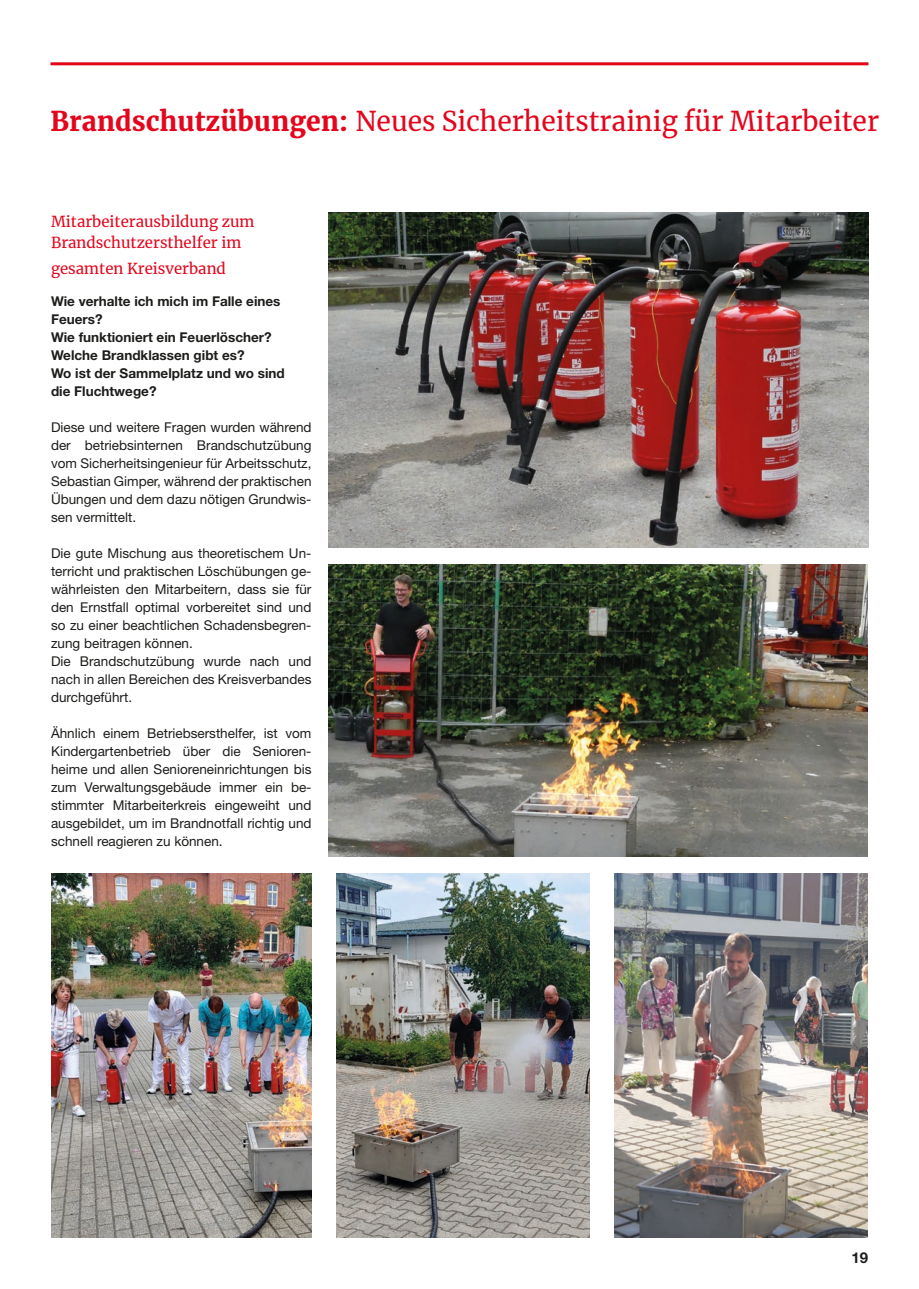
<style>
.page{position:relative;width:919px;height:1289px;background:#fff}
.page>*{position:absolute;margin:0;border:0;box-sizing:border-box;transform-origin:0 0}
.t1{font:27px "Merriweather";color:#e3061c}
.t2{font:15px/21px "Merriweather";color:#e3061c}
.t3{font:700 15px "Helvetica Neue";color:#1d1d1b}
.t4{font:13.5px/18px "Helvetica Neue";color:#1d1d1b;text-align:justify}
.t5{font:700 13.5px/18px "Helvetica Neue";color:#1d1d1b}
.s1{font-weight:700}
</style>
<div class="page">
<hr style="left:50px;top:62px;width:818px;height:3px;background:#e30614">
<img style="left:51px;top:873px;width:260px;height:364px">
<img style="left:336px;top:873px;width:254px;height:364px">
<img style="left:614px;top:873px;width:253px;height:364px">
<img style="left:329px;top:213px;width:539px;height:334px">
<img style="left:329px;top:564px;width:538px;height:292px">
<h1 class="t1" style="left:50px;top:103px;width:830px"><span class="s1">Brandschutzübungen:</span> Neues Sicherheitstrainig für Mitarbeiter</h1>
<p class="t2" style="left:51px;top:211px;width:205px">Mitarbeiterausbildung zum<br>Brandschutzersthelfer im</p>
<p class="t2" style="left:51px;top:257px;width:176px">gesamten Kreisverband</p>
<p class="t5" style="left:51px;top:292px;width:235px">Wie verhalte ich mich im Falle eines<br>Feuers?<br>Wie funktioniert ein Feuerlöscher?<br>Welche Brandklassen gibt es?<br>Wo ist der Sammelplatz und wo sind die Fluchtwege?</p>
<p class="t4" style="left:51px;top:418px;width:262px">Diese und weitere Fragen wurden während der betriebsinternen Brandschutzübung vom Sicherheitsingenieur für Arbeitsschutz, Sebastian Gimper, während der praktischen Übungen und dem dazu nötigen Grundwis&shy;sen vermittelt.</p>
<p class="t4" style="left:51px;top:544px;width:262px;text-align:left">Die gute Mischung aus theoretischem Un&shy;terricht und praktischen Löschübungen ge&shy;währleisten den Mitarbeitern, dass sie für den Ernstfall optimal vorbereitet sind und so zu einer beachtlichen Schadensbegren&shy;zung beitragen können.<br>Die Brandschutzübung wurde nach und nach in allen Bereichen des Kreisverbandes durchgeführt.</p>
<p class="t4" style="left:51px;top:724px;width:262px">Ähnlich einem Betriebsersthelfer, ist vom Kindergartenbetrieb über die Senioren&shy;heime und allen Senioreneinrichtungen bis zum Verwaltungsgebäude immer ein be&shy;stimmter Mitarbeiterkreis eingeweiht und ausgebildet, um im Brandnotfall richtig und schnell reagieren zu können.</p>
<p class="t3" style="left:851px;top:1248px;width:18px">19</p>
</div>
